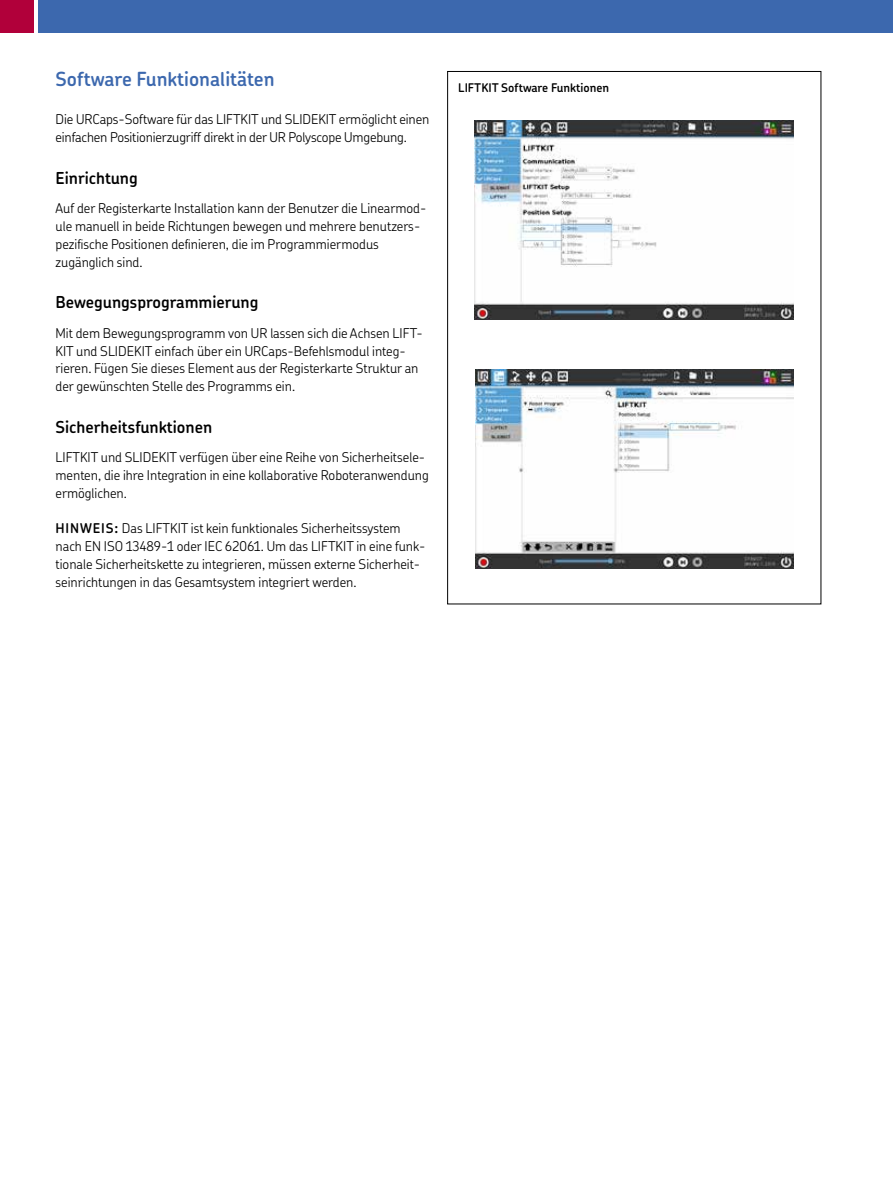
<style>
.page{position:relative;width:893px;height:1191px;background:#fff}
.page>*{position:absolute;margin:0;border:0;box-sizing:border-box;transform-origin:0 0}
.t1{font:600 19.5px "SKF Chevin OT";color:#3c68ae}
.t2{font:600 16.5px "SKF Chevin OT";color:#000}
.t3{font:300 13.5px/17.9px "SKF Chevin OT";color:#000}
.t4{font:600 12px "SKF Chevin OT";color:#000}
.s1{font-weight:600}
</style>
<div class="page">
<div style="left:0;top:0;width:34px;height:33px;background:#b1003a"></div>
<div style="left:38px;top:0;width:854px;height:33px;background:#3c68ae"></div>
<img style="left:475px;top:370px;width:318px;height:199px">
<img style="left:475px;top:120px;width:318px;height:199px">
<h1 class="t1" style="left:56px;top:61px;width:220px">Software Funktionalitäten</h1>
<p class="t3" style="left:56px;top:109px;width:375px">Die URCaps-Software für das LIFTKIT und SLIDEKIT ermöglicht einen einfachen Positionierzugriff direkt in der UR Polyscope Umgebung.</p>
<p class="t2" style="left:56px;top:163px;width:84px">Einrichtung</p>
<p class="t3" style="left:56px;top:198px;width:372px">Auf der Registerkarte Installation kann der Benutzer die Linearmod&shy;ule manuell in beide Richtungen bewegen und mehrere benutzers&shy;pezifische Positionen definieren, die im Programmiermodus zugänglich sind.</p>
<p class="t2" style="left:56px;top:287px;width:204px">Bewegungsprogrammierung</p>
<p class="t3" style="left:56px;top:322px;width:368px">Mit dem Bewegungsprogramm von UR lassen sich die Achsen LIFT-KIT und SLIDEKIT einfach über ein URCaps-Befehlsmodul integ&shy;rieren. Fügen Sie dieses Element aus der Registerkarte Struktur an der gewünschten Stelle des Programms ein.</p>
<p class="t2" style="left:56px;top:411px;width:158px">Sicherheitsfunktionen</p>
<p class="t3" style="left:56px;top:446px;width:375px">LIFTKIT und SLIDEKIT verfügen über eine Reihe von Sicherheitsele&shy;menten, die ihre Integration in eine kollaborative Roboteranwendung ermöglichen.</p>
<p class="t3" style="left:56px;top:518px;width:371px"><span class="s1">HINWEIS:</span> Das LIFTKIT ist kein funktionales Sicherheitssystem nach EN ISO 13489-1 oder IEC 62061. Um das LIFTKIT in eine funk&shy;tionale Sicherheitskette zu integrieren, müssen externe Sicherheit&shy;seinrichtungen in das Gesamtsystem integriert werden.</p>
<p class="t4" style="left:458px;top:77px;width:152px">LIFTKIT Software Funktionen</p>
</div>
